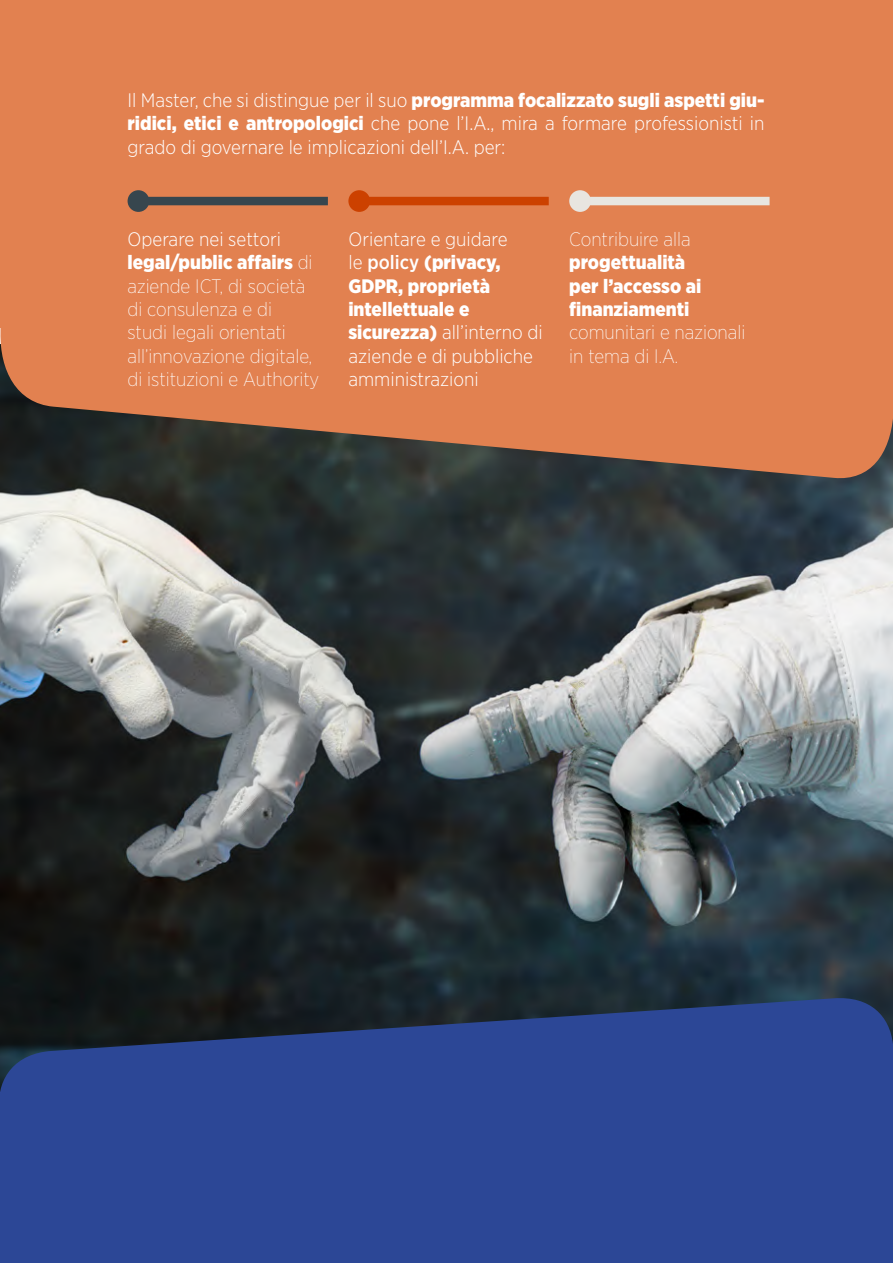
<style>
.page{position:relative;width:893px;height:1263px;background:#fff}
.page>*{position:absolute;margin:0;border:0;box-sizing:border-box;transform-origin:0 0}
.t1{font:300 19.5px/23.4px "Gotham Narrow";color:#fff}
.t2{font:200 19.5px/23.4px "Gotham Narrow";color:#fff}
.t3{font:900 19.5px/23.4px "Gotham Narrow";color:#fff}
.s1{font-weight:900}
.s2{font-weight:300}
.s3{font-weight:500}
</style>
<div class="page">
<img style="left:0;top:481px;width:893px;height:515px">
<div style="left:0;top:0;width:893px;height:327px;background:#e28150"></div>
<svg style="left:0;top:327px;width:893px;height:154px;fill:#e28150"></svg>
<div style="left:137px;top:197px;width:191px;height:8px;background:#37464e"></div>
<div style="left:128px;top:190px;width:21px;height:22px;background:#37464e;border-radius:50%"></div>
<div style="left:576px;top:197px;width:194px;height:8px;background:#e8e6e0"></div>
<div style="left:569px;top:190px;width:22px;height:22px;background:#e8e5e0;border-radius:50%"></div>
<div style="left:360px;top:197px;width:189px;height:8px;background:#cc4100"></div>
<div style="left:348px;top:190px;width:22px;height:22px;background:#cc4100;border-radius:50%"></div>
<div style="left:0;top:1135px;width:893px;height:128px;background:#2c4796"></div>
<svg style="left:0;top:996px;width:893px;height:139px;fill:#2c4796"></svg>
<p class="t1" style="left:128px;top:88px;width:638px;text-align:justify">Il Master, che si distingue per il suo <span class="s1">programma focalizzato sugli aspetti giu&shy;ridici, etici e antropologici</span> che pone l’I.A., mira a formare professionisti in grado di governare le implicazioni dell’I.A. per:</p>
<p class="t2" style="left:128px;top:227px;width:193px"><span class="s2">Operare nei settori </span><span class="s1">legal/public affairs</span> di aziende ICT, di società di consulenza e di<br>studi legali orientati all’innovazione digitale, di istituzioni e Authority</p>
<p class="t1" style="left:348px;top:227px;width:196px">Orientare e guidare<br>le <span class="s3">policy</span> <span class="s1">(privacy,<br>GDPR, proprietà intellettuale e sicurezza)</span> all’interno di aziende e di pubbliche amministrazioni</p>
<p class="t2" style="left:569px;top:227px;width:123px">Contribuire alla</p>
<p class="t3" style="left:569px;top:250px;width:134px">progettualità per l’accesso ai finanziamenti</p>
<p class="t2" style="left:569px;top:320px;width:178px">comunitari e nazionali in tema di I.A.</p>
</div>
